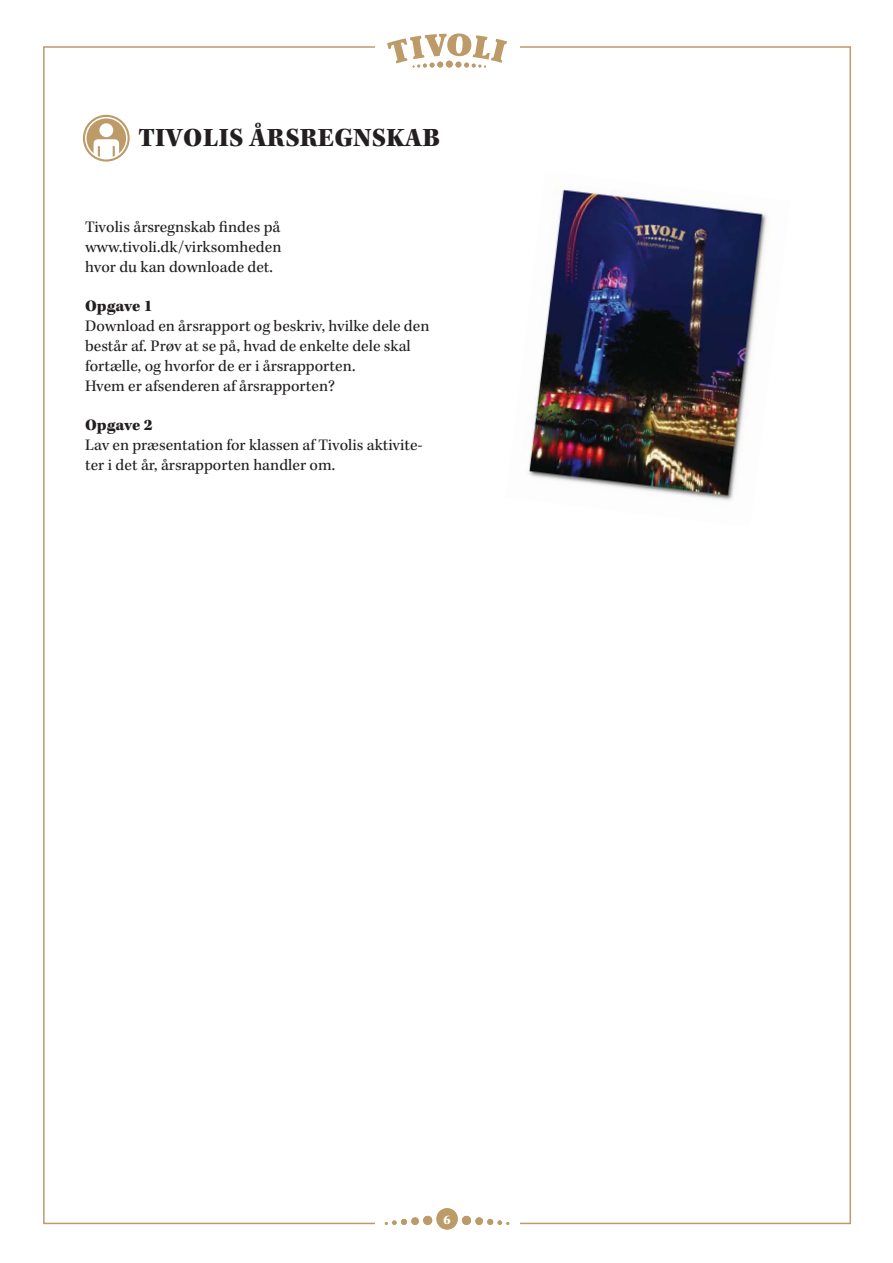
<style>
.page{position:relative;width:893px;height:1263px;background:#fff}
.page>*{position:absolute;margin:0;border:0;box-sizing:border-box;transform-origin:0 0}
.t1{font:900 27px "Kepler Std";letter-spacing:.06em;color:#231f20}
.t2{font:16.5px/19.8px "Kepler Std";color:#231f20}
.t3{font:900 16.5px "Kepler Std";letter-spacing:-.005em;color:#231f20}
.t4{font:900 13.5px "Kepler Std";color:#fff}
</style>
<div class="page">
<svg style="left:387px;top:33px;width:120px;height:34px"></svg>
<svg style="left:385px;top:1208px;width:124px;height:21px"></svg>
<svg style="left:84px;top:116px;width:45px;height:45px"></svg>
<div style="left:83px;top:115px;width:47px;height:47px;border:2px solid #bc9b69;border-radius:50%"></div>
<div style="left:86px;top:118px;width:41px;height:41px;background:#bc9b69;border-radius:50%"></div>
<div style="left:99px;top:123px;width:14px;height:14px;background:#fff;border-radius:50%"></div>
<svg style="left:94px;top:139px;width:25px;height:20px"></svg>
<div style="left:85px;top:117px;width:43px;height:42px;border:2px solid #fff;border-radius:50%"></div>
<img style="left:528px;top:184px;width:239px;height:318px">
<h1 class="t1" style="left:138px;top:123px;width:147px">TIVOLIS ÅRSREGNSK</h1>
<h1 class="t1" style="left:405px;top:123px;width:35px">AB</h1>
<p class="t2" style="left:85px;top:218px;width:198px;text-align:justify">Tivolis årsregnskab findes på www.tivoli.dk/virksomheden hvor du kan downloade det.</p>
<p class="t3" style="left:85px;top:297px;width:69px">OPGAVE 1</p>
<p class="t2" style="left:85px;top:317px;width:346px">Download en årsrapport og beskriv, hvilke dele den består af. Prøv at se på, hvad de enkelte dele skal fortælle, og hvorfor de er i årsrapporten.<br>Hvem er afsenderen af årsrapporten?</p>
<p class="t3" style="left:85px;top:416px;width:69px">OPGAVE 2</p>
<p class="t2" style="left:85px;top:436px;width:339px">Lav en præsentation for klassen af Tivolis aktivite&shy;ter i det år, årsrapporten handler om.</p>
<p class="t4" style="left:443px;top:1212px;width:9px">6</p>
</div>
